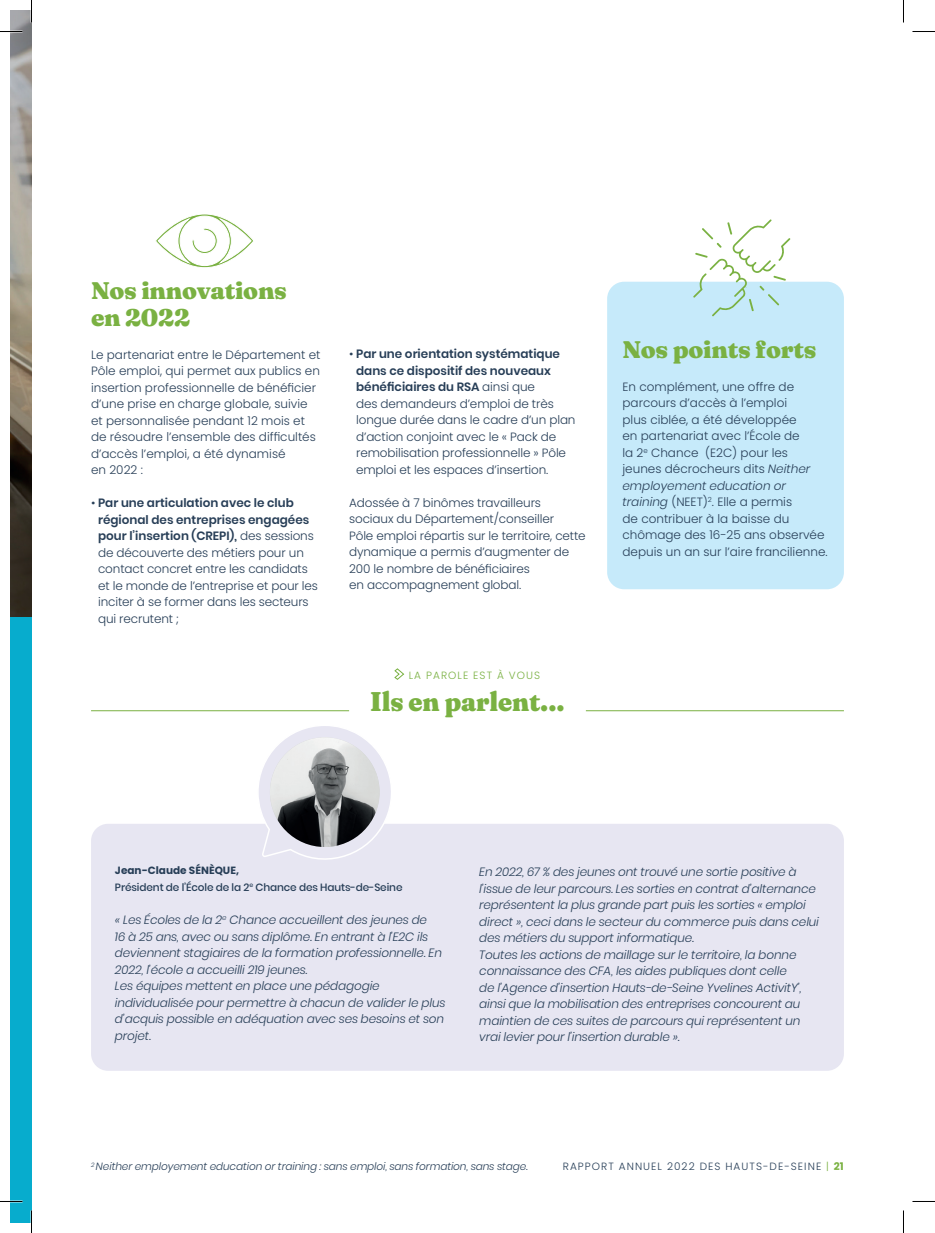
<style>
.page{position:relative;width:935px;height:1233px;background:#fff}
.page>*{position:absolute;margin:0;border:0;box-sizing:border-box;transform-origin:0 0}
.t1{font:900 27px "Fraunces 72 pt Soft";color:#7ab142}
.t2{font:900 24px/27px "Fraunces 9 pt";letter-spacing:-.01em;color:#7ab142}
.t3{font:300 12px/16.5px "Poppins";letter-spacing:-.01em;color:#273e57}
.t4{font:italic 300 12px/16.5px "Poppins";letter-spacing:-.01em;color:#273e57}
.t5{font:italic 300 10.5px "Poppins";letter-spacing:-.01em;color:#273e57}
.t6{font:500 10.5px/16.5px "Poppins";letter-spacing:-.01em;color:#273e57}
.t7{font:300 10.5px "Poppins";letter-spacing:.1em;color:#273e57}
.t8{font:300 10.5px "Poppins";letter-spacing:.1em;color:#7ab142}
.s1{font-weight:600}
.s2{font-style:italic}
.s3{font-weight:700}
.s4{color:#7ab142}
.s5{font-weight:700;color:#7ab142}
</style>
<div class="page">
<div style="left:10px;top:32px;width:22px;height:1190px;background:#07accd"></div>
<img style="left:10px;top:10px;width:22px;height:327px">
<svg style="left:10px;top:337px;width:22px;height:280px;background:#4e4538"></svg>
<svg style="left:156px;top:214px;width:97px;height:54px"></svg>
<div style="left:91px;top:823px;width:753px;height:247px;background:#e7e6f2;border-radius:17px"></div>
<svg style="left:394px;top:668px;width:10px;height:11px"></svg>
<hr style="left:91px;top:710px;width:258px;height:1px;background:#7ab142">
<hr style="left:586px;top:710px;width:258px;height:1px;background:#7ab142">
<div style="left:607px;top:282px;width:237px;height:307px;background:#c6eafa;border-radius:17px"></div>
<svg style="left:693px;top:219px;width:97px;height:97px"></svg>
<svg style="left:256px;top:726px;width:147px;height:134px"></svg>
<img style="left:270px;top:737px;width:109px;height:110px;border-radius:55px">
<hr style="left:0;top:1200px;width:22px;height:2px;background:#fff">
<svg style="left:0;top:31px;width:22px;height:1px"></svg>
<svg style="left:912px;top:31px;width:23px;height:1px"></svg>
<svg style="left:0;top:1201px;width:22px;height:1px"></svg>
<svg style="left:912px;top:1201px;width:23px;height:1px"></svg>
<svg style="left:31px;top:0;width:1px;height:23px"></svg>
<svg style="left:31px;top:1210px;width:1px;height:22px"></svg>
<svg style="left:903px;top:0;width:1px;height:23px"></svg>
<svg style="left:903px;top:1210px;width:1px;height:22px"></svg>
<h2 class="t2" style="left:91px;top:275px;width:197px">Nos innovations en 2022</h2>
<p class="t3" style="left:91px;top:346px;width:231px">Le partenariat entre le Département et Pôle emploi, qui permet aux publics en insertion professionnelle de bénéficier d’une prise en charge globale, suivie et personnalisée pendant 12 mois et de résoudre l’ensemble des difficultés d’accès l’emploi, a été dynamisé<br>en 2022 :</p>
<p class="t3" style="left:98px;top:495px;width:221px;text-indent:-7px">• <span class="s1">Par une articulation avec le club régional des entreprises engagées pour l’insertion (CREPI),</span> des sessions de découverte des métiers pour un contact concret entre les candidats et le monde de l’entreprise et pour les inciter à se former dans les secteurs qui recrutent ;</p>
<p class="t3" style="left:356px;top:346px;width:221px;text-indent:-7px">• <span class="s1">Par une orientation systématique dans ce dispositif des nouveaux bénéficiaires du RSA</span> ainsi que<br>des demandeurs d’emploi de très longue durée dans le cadre d’un plan d’action conjoint avec le « Pack de remobilisation professionnelle » Pôle emploi et les espaces d’insertion.</p>
<p class="t3" style="left:349px;top:494px;width:238px">Adossée à 7 binômes travailleurs sociaux du Département/conseiller<br>Pôle emploi répartis sur le territoire, cette dynamique a permis d’augmenter de 200 le nombre de bénéficiaires<br>en accompagnement global.</p>
<p class="t8" style="left:409px;top:668px;width:133px">LA PAROLE EST À VOUS</p>
<h1 class="t1" style="left:370px;top:680px;width:196px">Ils en parlent...</h1>
<h2 class="t2" style="left:622px;top:334px;width:196px">Nos points forts</h2>
<p class="t3" style="left:622px;top:378px;width:207px">En complément, une offre de parcours d’accès à l’emploi<br>plus ciblée, a été développée<br>en partenariat avec l’École de<br>la 2<sup>e</sup> Chance (E2C) pour les jeunes décrocheurs dits <span class="s2">Neither employement education or training</span> (NEET)<sup>2</sup>. Elle a permis<br>de contribuer à la baisse du chômage des 16-25 ans observée depuis un an sur l’aire francilienne.</p>
<p class="t6" style="left:115px;top:862px;width:289px"><span class="s3">Jean-Claude SÉNÈQUE,<br></span>Président de l’École de la 2<sup>e</sup> Chance des Hauts-de-Seine</p>
<p class="t4" style="left:115px;top:911px;width:332px">« Les Écoles de la 2<sup>e</sup> Chance accueillent des jeunes de<br>16 à 25 ans, avec ou sans diplôme. En entrant à l’E2C ils deviennent stagiaires de la formation professionnelle. En 2022, l’école a accueilli 219 jeunes.<br>Les équipes mettent en place une pédagogie individualisée pour permettre à chacun de valider le plus d’acquis possible en adéquation avec ses besoins et son projet.</p>
<p class="t4" style="left:479px;top:863px;width:341px">En 2022, 67 % des jeunes ont trouvé une sortie positive à l’issue de leur parcours. Les sorties en contrat d’alternance représentent la plus grande part puis les sorties « emploi direct », ceci dans le secteur du commerce puis dans celui des métiers du support informatique.<br>Toutes les actions de maillage sur le territoire, la bonne connaissance des CFA, les aides publiques dont celle<br>de l’Agence d’insertion Hauts-de-Seine Yvelines ActivitY’, ainsi que la mobilisation des entreprises concourent au maintien de ces suites de parcours qui représentent un vrai levier pour l’insertion durable ».</p>
<p class="t5" style="left:91px;top:1160px;width:438px"><sup>2</sup> Neither employement education or training : sans emploi, sans formation, sans stage.</p>
<p class="t7" style="left:563px;top:1160px;width:282px">RAPPORT ANNUEL 2022 DES HAUTS-DE-SEINE <span class="s4">|</span> <span class="s5">21</span></p>
</div>
